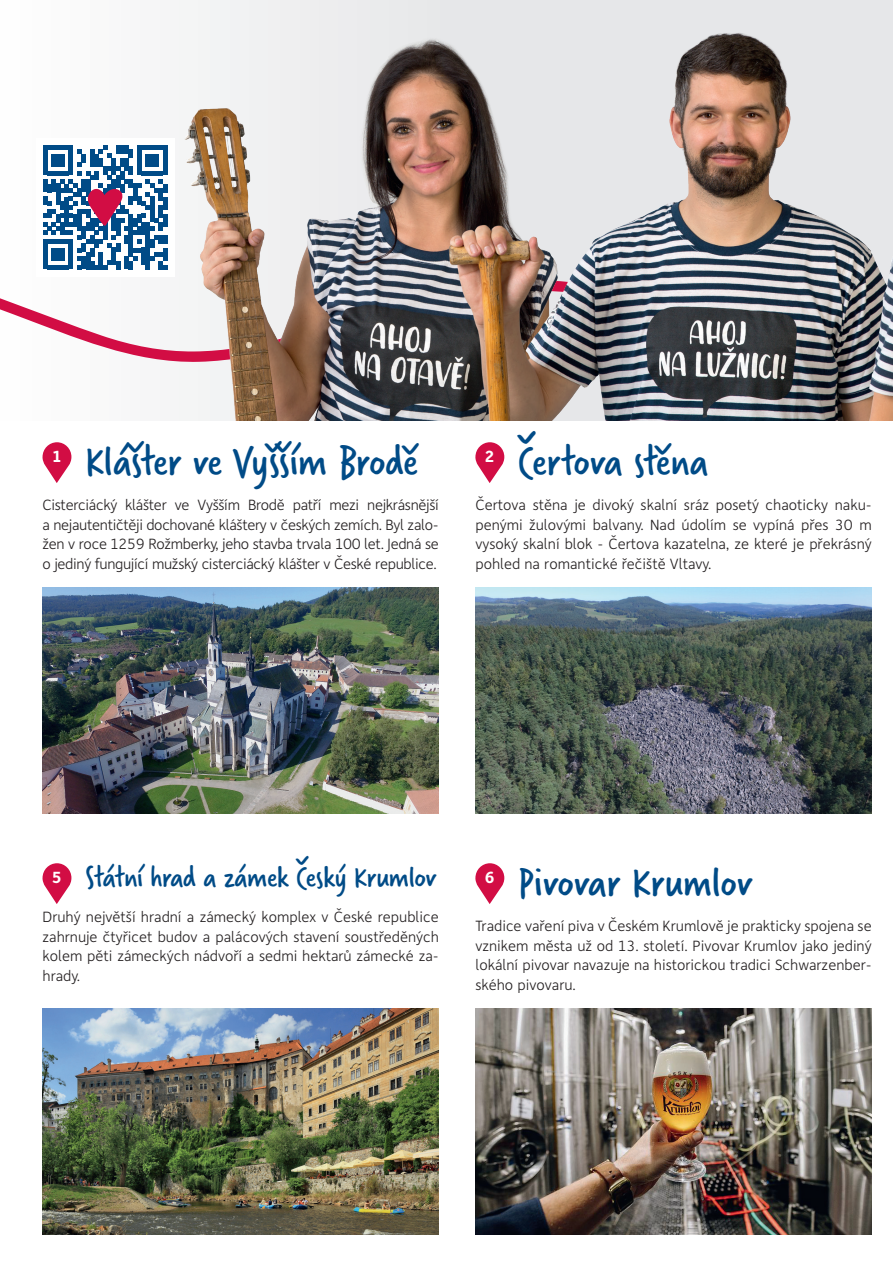
<style>
.page{position:relative;width:893px;height:1263px;background:#fff}
.page>*{position:absolute;margin:0;border:0;box-sizing:border-box;transform-origin:0 0}
.t1{font:45px "Verveine Corp";color:#004b87}
.t2{font:31.5px "Verveine Corp";letter-spacing:-.01em;color:#004b87}
.t3{font:700 16.35px "Depot";color:#fff}
.t4{font:300 15px/19.5px "Depot";color:#231f20;text-align:justify}
</style>
<div class="page">
<img style="left:43px;top:588px;width:396px;height:226px">
<img style="left:43px;top:1009px;width:396px;height:226px">
<img style="left:475px;top:588px;width:397px;height:226px">
<img style="left:475px;top:1009px;width:397px;height:226px">
<img style="left:48px;top:0;width:845px;height:421px">
<div style="left:36px;top:138px;width:138px;height:138px;background:#fff"></div>
<svg style="left:43px;top:145px;width:124px;height:124px"></svg>
<svg style="left:42px;top:442px;width:29px;height:41px"></svg>
<svg style="left:42px;top:863px;width:29px;height:41px"></svg>
<svg style="left:475px;top:442px;width:29px;height:41px"></svg>
<svg style="left:475px;top:863px;width:29px;height:41px"></svg>
<h1 class="t1" style="left:85px;top:431px;width:334px">Klášter ve Vyšším Brodě</h1>
<p class="t4" style="left:43px;top:495px;width:398px">Cisterciácký klášter ve Vyšším Brodě patří mezi nejkrásnější a nejautentičtěji dochované kláštery v českých zemích. Byl zalo&shy;žen v roce 1259 Rožmberky, jeho stavba trvala 100 let. Jedná se o jediný fungující mužský cisterciácký klášter v České republice.</p>
<p class="t3" style="left:52px;top:446px;width:10px">1</p>
<h1 class="t1" style="left:518px;top:431px;width:192px">Čertova stěna</h1>
<p class="t4" style="left:475px;top:495px;width:398px">Čertova stěna je divoký skalní sráz posetý chaoticky naku&shy;penými žulovými balvany. Nad údolím se vypíná přes 30 m vysoký skalní blok - Čertova kazatelna, ze které je překrásný pohled na romantické řečiště Vltavy.</p>
<p class="t3" style="left:485px;top:446px;width:11px">2</p>
<h2 class="t2" style="left:85px;top:856px;width:353px">Státní hrad a zámek Český Krumlov</h2>
<p class="t4" style="left:43px;top:907px;width:398px">Druhý největší hradní a zámecký komplex v České republice zahrnuje čtyřicet budov a palácových stavení soustředěných kolem pěti zámeckých nádvoří a sedmi hektarů zámecké za&shy;hrady.</p>
<p class="t3" style="left:52px;top:867px;width:11px">5</p>
<h1 class="t1" style="left:518px;top:852px;width:236px">Pivovar Krumlov</h1>
<p class="t4" style="left:475px;top:916px;width:398px">Tradice vaření piva v Českém Krumlově je prakticky spojena se vznikem města už od 13. století. Pivovar Krumlov jako jediný lokální pivovar navazuje na historickou tradici Schwarzenber&shy;ského pivovaru.</p>
<p class="t3" style="left:485px;top:867px;width:11px">6</p>
</div>
